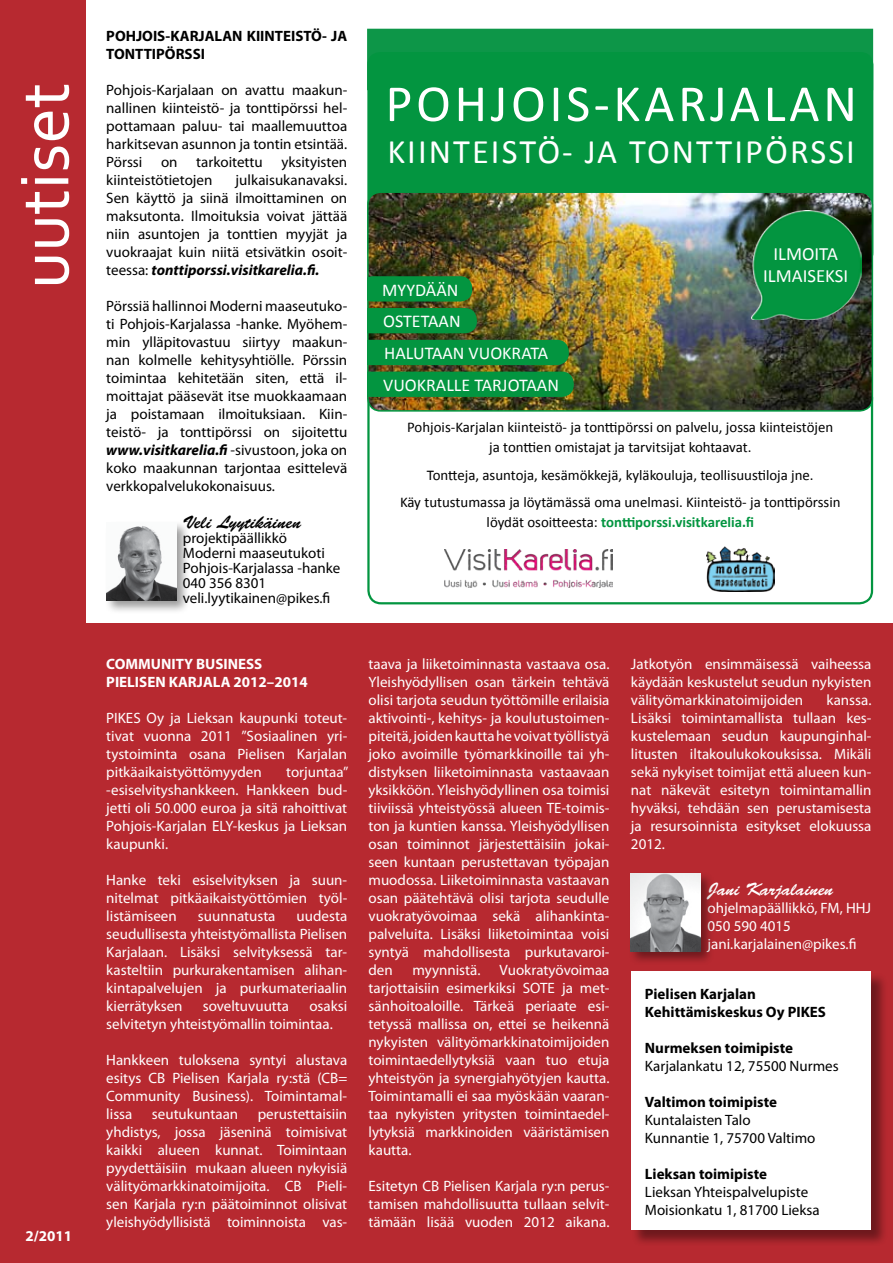
<style>
.page{position:relative;width:893px;height:1263px;background:#fff}
.page>*{position:absolute;margin:0;border:0;box-sizing:border-box;transform-origin:0 0}
.t1{font:72px "Corbel";color:#fff}
.t2{font:52.5px "Calibri";letter-spacing:.07em;color:#fff}
.t3{font:34.5px "Calibri";letter-spacing:.06em;color:#fff}
.t4{font:18.75px/22.5px "Calibri";color:#fff;text-align:center}
.t5{font:18px/31.8px "Calibri";color:#fff}
.t6{font:18px "Brush Script Std";color:#000}
.t7{font:18px "Brush Script Std";color:#fff}
.t8{font:15px/18px "Myriad Pro";color:#fff;text-align:justify}
.t9{font:15px/18px "Myriad Pro";color:#000;text-align:justify}
.t10{font:700 15px/18px "Myriad Pro";color:#000}
.t11{font:700 15px/18px "Myriad Pro";color:#fff}
.t12{font:14.85px/19.8px "Calibri";color:#000;text-align:center}
.t13{font:700 14.85px "Calibri";color:#039540}
.s1{font-weight:700;font-style:italic}
.s2{font-weight:400;color:#000}
</style>
<div class="page">
<div style="left:367px;top:29px;width:506px;height:61px;background:#0d9648"></div>
<div style="left:0;top:0;width:86px;height:1263px;background:#b72930"></div>
<div style="left:0;top:623px;width:893px;height:640px;background:#b72930"></div>
<div style="left:104px;top:520px;width:86px;height:95px;background:#000;opacity:.4"></div>
<img style="left:106px;top:522px;width:70px;height:79px">
<div style="left:367px;top:384px;width:506px;height:220px;border:2px solid #039540;border-radius:13px"></div>
<div style="left:367px;top:52px;width:506px;height:213px;background:#039540;border-radius:13px"></div>
<img style="left:368px;top:194px;width:504px;height:217px">
<div style="left:367px;top:191px;width:506px;height:221px;border:2px solid #039540;border-radius:13px"></div>
<svg style="left:367px;top:276px;width:105px;height:26px;background:#07913e"></svg>
<div style="left:367px;top:308px;width:110px;height:25px;background:#039540"></div>
<div style="left:367px;top:372px;width:207px;height:25px;background:#039540"></div>
<div style="left:367px;top:340px;width:202px;height:25px;background:#039540"></div>
<img style="left:444px;top:550px;width:168px;height:37px">
<img style="left:706px;top:546px;width:68px;height:45px">
<img style="left:751px;top:210px;width:111px;height:109px">
<div style="left:631px;top:972px;width:257px;height:274px;background:#000;opacity:.4"></div>
<div style="left:631px;top:971px;width:240px;height:258px;background:#fff"></div>
<div style="left:628px;top:871px;width:87px;height:95px;background:#000;opacity:.4"></div>
<img style="left:631px;top:873px;width:69px;height:78px">
<h1 class="t1" style="left:0;top:289px;width:208px;rotate:-90deg">uutiset</h1>
<p class="t11" style="left:26px;top:1226px;width:48px">2/2011</p>
<p class="t10" style="left:106px;top:27px;width:242px">POHJOIS-KARJALAN KIINTEISTÖ- JA<br>TONTTIPÖRSSI</p>
<p class="t9" style="left:106px;top:81px;width:242px">Pohjois-Karjalaan on avattu maakun&shy;nallinen kiinteistö- ja tonttipörssi hel&shy;pottamaan paluu- tai maallemuuttoa harkitsevan asunnon ja tontin etsintää.<br>Pörssi on tarkoitettu yksityisten kiinteistötietojen</p>
<p class="t9" style="left:106px;top:171px;width:242px;text-indent:129px">julkaisukanavaksi.<br>Sen käyttö ja siinä ilmoittaminen on maksutonta. Ilmoituksia voivat jättää niin asuntojen ja tonttien myyjät ja vuokraajat kuin niitä etsivätkin osoit&shy;teessa: <span class="s1">tonttiporssi.visitkarelia.fi.</span></p>
<p class="t9" style="left:106px;top:297px;width:242px">Pörssiä hallinnoi Moderni maaseutuko&shy;ti Pohjois-Karjalassa -hanke. Myöhem&shy;min ylläpitovastuu siirtyy maakun&shy;nan kolmelle kehitysyhtiölle. Pörssin toimintaa kehitetään siten, että il&shy;moittajat pääsevät itse muokkaamaan ja poistamaan ilmoituksiaan. Kiin&shy;teistö- ja tonttipörssi on sijoitettu <span class="s1">www.visitkarelia.fi</span> -sivustoon, joka on koko maakunnan tarjontaa esittelevä verkkopalvelukokonaisuus.</p>
<p class="t6" style="left:183px;top:512px;width:120px">Veli Lyytikäinen</p>
<p class="t9" style="left:183px;top:530px;width:159px;line-height:15px;text-align:left">projektipäällikkö<br>Moderni maaseutukoti<br>Pohjois-Karjalassa -hanke<br>040 356 8301 veli.lyytikainen@pikes.fi</p>
<h2 class="t2" style="left:385px;top:71px;width:473px">POHJOIS-KARJALAN</h2>
<h3 class="t3" style="left:387px;top:130px;width:469px">KIINTEISTÖ- JA TONTTIPÖRSSI</h3>
<p class="t5" style="left:382px;top:273px;width:80px">MYYDÄÄN<br>OSTETAAN</p>
<p class="t5" style="left:384px;top:336px;width:165px">HALUTAAN VUOKRATA</p>
<p class="t5" style="left:383px;top:368px;width:177px">VUOKRALLE TARJOTAAN</p>
<p class="t4" style="left:763px;top:241px;width:86px">ILMOITA<br>ILMAISEKSI</p>
<p class="t12" style="left:407px;top:417px;width:427px">Pohjois-Karjalan kiinteistö- ja tonttipörssi on palvelu, jossa kiinteistöjen ja tonttien omistajat ja tarvitsijat kohtaavat.</p>
<p class="t12" style="left:400px;top:460px;width:442px;line-height:27.3px">Tontteja, asuntoja, kesämökkejä, kyläkouluja, teollisuustiloja jne.<br>Käy tutustumassa ja löytämässä oma unelmasi. Kiinteistö- ja tonttipörssin</p>
<p class="t13" style="left:487px;top:512px;width:269px"><span class="s2">löydät osoitteesta:</span> tonttiporssi.visitkarelia.fi</p>
<p class="t11" style="left:106px;top:655px;width:203px">COMMUNITY BUSINESS<br>PIELISEN KARJALA 2012–2014</p>
<p class="t8" style="left:106px;top:709px;width:242px">PIKES Oy ja Lieksan kaupunki toteut&shy;tivat vuonna 2011 ”Sosiaalinen yri&shy;tystoiminta osana Pielisen Karjalan pitkäaikaistyöttömyyden</p>
<p class="t8" style="left:106px;top:763px;width:244px;text-indent:180px">torjuntaa” -esiselvityshankkeen. Hankkeen bud&shy;jetti oli 50.000 euroa ja sitä rahoittivat Pohjois-Karjalan ELY-keskus ja Lieksan kaupunki.</p>
<p class="t8" style="left:106px;top:871px;width:242px">Hanke teki esiselvityksen ja suun&shy;nitelmat pitkäaikaistyöttömien työl&shy;listämiseen</p>
<p class="t8" style="left:106px;top:907px;width:242px;text-indent:190px">uudesta seudullisesta yhteistyömallista Pielisen Karjalaan. Lisäksi selvityksessä tar&shy;kasteltiin purkurakentamisen alihan&shy;kintapalvelujen ja purkumateriaalin kierrätyksen</p>
<p class="t8" style="left:198px;top:907px;width:79px">suunnatusta</p>
<p class="t8" style="left:106px;top:997px;width:242px;text-indent:203px">osaksi selvitetyn yhteistyömallin toimintaa.</p>
<p class="t8" style="left:106px;top:1051px;width:242px">Hankkeen tuloksena syntyi alustava esitys CB Pielisen Karjala ry:stä (CB= Community Business). Toimintamal&shy;lissa</p>
<p class="t8" style="left:203px;top:997px;width:88px">soveltuvuutta</p>
<p class="t8" style="left:152px;top:1105px;width:88px">seutukuntaan</p>
<p class="t8" style="left:106px;top:1105px;width:242px;text-indent:151px">perustettaisiin yhdistys, jossa jäseninä toimisivat kaikki alueen kunnat. Toimintaan pyydettäisiin mukaan alueen nykyisiä välityömarkkinatoimijoita. CB Pieli&shy;sen Karjala ry:n päätoiminnot olisivat yleishyödyllisistä toiminnoista vas-</p>
<p class="t8" style="left:368px;top:655px;width:242px">taava ja liiketoiminnasta vastaava osa.<br>Yleishyödyllisen osan tärkein tehtävä olisi tarjota seudun työttömille erilaisia aktivointi-, kehitys- ja koulutustoimen&shy;piteitä, joiden kautta he voivat työllistyä joko avoimille työmarkkinoille tai yh&shy;distyksen liiketoiminnasta vastaavaan yksikköön. Yleishyödyllinen osa toimisi tiiviissä yhteistyössä alueen TE-toimis&shy;ton ja kuntien kanssa. Yleishyödyllisen osan toiminnot järjestettäisiin jokai&shy;seen kuntaan perustettavan työpajan muodossa. Liiketoiminnasta vastaavan osan päätehtävä olisi tarjota seudulle vuokratyövoimaa sekä alihankinta&shy;palveluita. Lisäksi liiketoimintaa voisi syntyä mahdollisesta purkutavaroi&shy;den</p>
<p class="t8" style="left:368px;top:961px;width:242px;text-indent:131px">Vuokratyövoimaa tarjottaisiin esimerkiksi SOTE ja met&shy;sänhoitoaloille. Tärkeä periaate esi&shy;tetyssä mallissa on, ettei se heikennä nykyisten välityömarkkinatoimijoiden toimintaedellytyksiä vaan tuo etuja yhteistyön ja synergiahyötyjen kautta.<br>Toimintamalli ei saa myöskään vaaran&shy;taa nykyisten yritysten toimintaedel&shy;lytyksiä markkinoiden vääristämisen kautta.</p>
<p class="t8" style="left:368px;top:1177px;width:242px">Esitetyn CB Pielisen Karjala ry:n perus&shy;tamisen mahdollisuutta tullaan selvit&shy;tämään lisää vuoden 2012 aikana.</p>
<p class="t8" style="left:412px;top:961px;width:70px">myynnistä.</p>
<p class="t8" style="left:631px;top:655px;width:242px">Jatkotyön ensimmäisessä vaiheessa käydään keskustelut seudun nykyisten välityömarkkinatoimijoiden</p>
<p class="t8" style="left:631px;top:691px;width:242px;text-indent:195px">kanssa.<br>Lisäksi toimintamallista tullaan kes&shy;kustelemaan seudun kaupunginhal&shy;litusten iltakoulukokouksissa. Mikäli sekä nykyiset toimijat että alueen kun&shy;nat näkevät esitetyn toimintamallin hyväksi, tehdään sen perustamisesta ja resursoinnista esitykset elokuussa 2012.</p>
<p class="t7" style="left:707px;top:879px;width:127px">Jani Karjalainen</p>
<p class="t8" style="left:707px;top:899px;width:165px;text-align:left">ohjelmapäällikkö, FM, HHJ<br>050 590 4015 jani.karjalainen@pikes.fi</p>
<p class="t10" style="left:645px;top:984px;width:183px">Pielisen Karjalan<br>Kehittämiskeskus Oy PIKES</p>
<p class="t10" style="left:645px;top:1038px;width:150px">Nurmeksen toimipiste</p>
<p class="t9" style="left:645px;top:1057px;width:195px">Karjalankatu 12, 75500 Nurmes</p>
<p class="t10" style="left:645px;top:1092px;width:134px">Valtimon toimipiste</p>
<p class="t9" style="left:645px;top:1111px;width:172px">Kuntalaisten Talo<br>Kunnantie 1, 75700 Valtimo</p>
<p class="t10" style="left:645px;top:1164px;width:124px">Lieksan toimipiste</p>
<p class="t9" style="left:645px;top:1183px;width:176px">Lieksan Yhteispalvelupiste<br>Moisionkatu 1, 81700 Lieksa</p>
</div>
